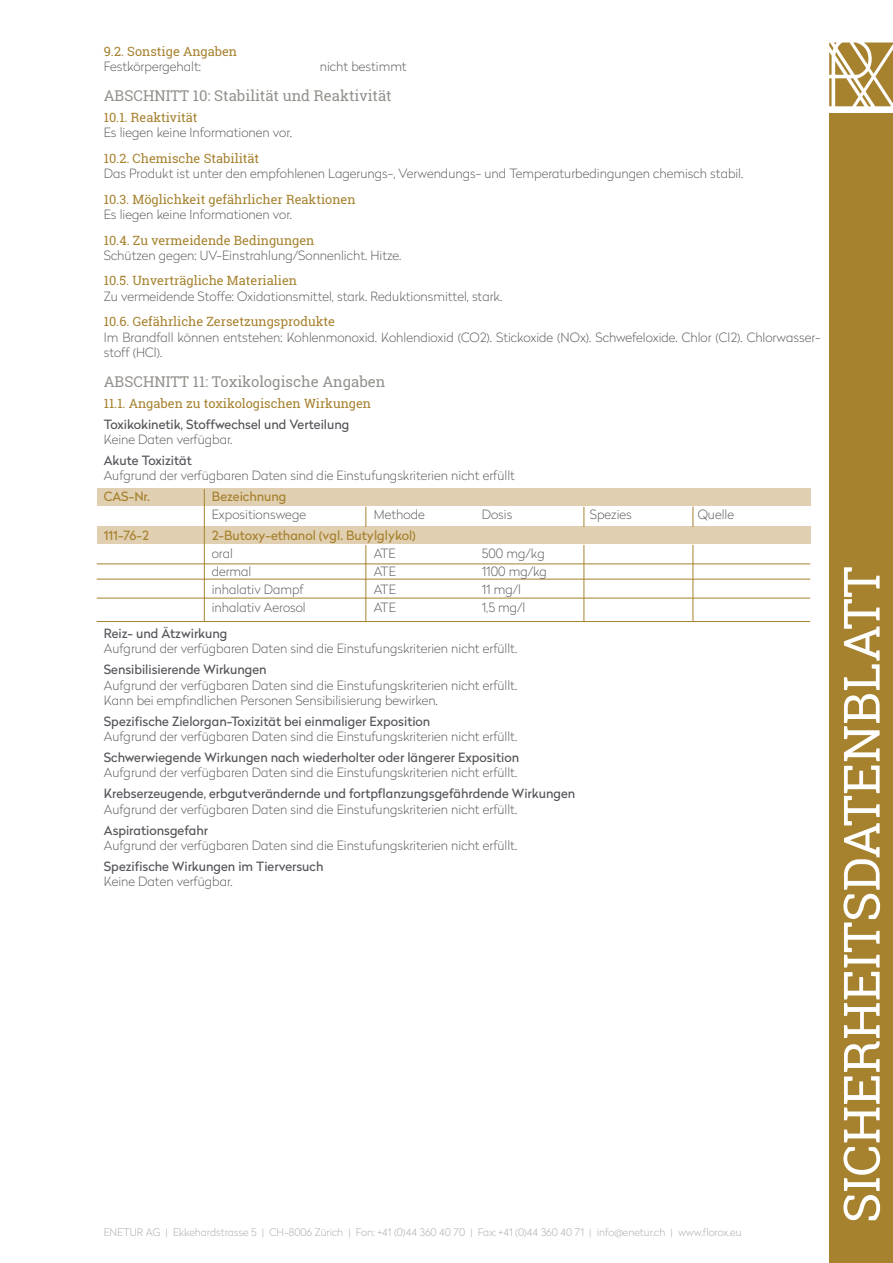
<style>
.page{position:relative;width:893px;height:1263px;background:#fff}
.page>*{position:absolute;margin:0;border:0;box-sizing:border-box;transform-origin:0 0}
.t1{font:50.1px "Roboto Slab";color:#fff}
.t2{font:14.85px "Roboto Slab";color:#94918c}
.t3{font:100 12.75px/15.3px "Radikal";color:#54555a}
.t4{font:12.75px "Radikal";color:#54555a}
.t5{font:12.75px "Roboto Slab";color:#a6812e}
.t6{font:12.75px "Radikal";color:#a6812e}
.t7{font:100 10.5px "Radikal";color:#a9a8aa}
</style>
<div class="page">
<div style="left:97px;top:488px;width:713px;height:18px;background:#e0cfb0"></div>
<div style="left:97px;top:526px;width:713px;height:17px;background:#e0cfb0"></div>
<hr style="left:97px;top:563px;width:713px;height:1px;background:#a6812e">
<hr style="left:97px;top:579px;width:713px;height:1px;background:#a6812e">
<hr style="left:97px;top:621px;width:713px;height:1px;background:#a6812e">
<hr style="left:97px;top:598px;width:713px;height:1px;background:#a6812e">
<hr style="left:204px;top:489px;width:1px;height:133px;background:#a6812e">
<svg style="left:365px;top:507px;width:1px;height:20px"></svg>
<hr style="left:365px;top:545px;width:1px;height:76px;background:#a6812e">
<svg style="left:584px;top:507px;width:1px;height:20px"></svg>
<hr style="left:584px;top:545px;width:1px;height:76px;background:#a6812e">
<svg style="left:693px;top:507px;width:1px;height:20px"></svg>
<hr style="left:693px;top:545px;width:1px;height:76px;background:#a6812e">
<svg style="left:829px;top:43px;width:64px;height:63px"></svg>
<div style="left:829px;top:114px;width:64px;height:1149px;background:#a6812e"></div>
<p class="t5" style="left:104px;top:43px;width:135px">9.2. Sonstige Angaben</p>
<p class="t3" style="left:104px;top:59px;width:99px">Festkörpergehalt:</p>
<p class="t3" style="left:320px;top:59px;width:88px">nicht bestimmt</p>
<p class="t2" style="left:104px;top:86px;width:289px">ABSCHNITT 10: Stabilität und Reaktivität</p>
<p class="t5" style="left:104px;top:109px;width:95px">10.1. Reaktivität</p>
<p class="t3" style="left:104px;top:125px;width:190px">Es liegen keine Informationen vor.</p>
<p class="t5" style="left:104px;top:150px;width:157px">10.2. Chemische Stabilität</p>
<p class="t3" style="left:104px;top:166px;width:641px">Das Produkt ist unter den empfohlenen Lagerungs-, Verwendungs- und Temperaturbedingungen chemisch stabil.</p>
<p class="t5" style="left:104px;top:190px;width:253px">10.3. Möglichkeit gefährlicher Reaktionen</p>
<p class="t3" style="left:104px;top:206px;width:190px">Es liegen keine Informationen vor.</p>
<p class="t5" style="left:104px;top:231px;width:212px">10.4. Zu vermeidende Bedingungen</p>
<p class="t3" style="left:104px;top:247px;width:299px">Schützen gegen: UV-Einstrahlung/Sonnenlicht. Hitze.</p>
<p class="t5" style="left:104px;top:272px;width:195px">10.5. Unverträgliche Materialien</p>
<p class="t3" style="left:104px;top:288px;width:400px">Zu vermeidende Stoffe: Oxidationsmittel, stark. Reduktionsmittel, stark.</p>
<p class="t5" style="left:104px;top:313px;width:233px">10.6. Gefährliche Zersetzungsprodukte</p>
<p class="t3" style="left:104px;top:329px;width:718px">Im Brandfall können entstehen: Kohlenmonoxid. Kohlendioxid (CO2). Stickoxide (NOx). Schwefeloxide. Chlor (Cl2). Chlorwasser&shy;stoff (HCl).</p>
<p class="t2" style="left:104px;top:371px;width:283px">ABSCHNITT 11: Toxikologische Angaben</p>
<p class="t5" style="left:104px;top:394px;width:269px">11.1. Angaben zu toxikologischen Wirkungen</p>
<p class="t4" style="left:104px;top:415px;width:247px">Toxikokinetik, Stoffwechsel und Verteilung</p>
<p class="t3" style="left:104px;top:431px;width:130px">Keine Daten verfügbar.</p>
<p class="t4" style="left:104px;top:451px;width:90px">Akute Toxizität</p>
<p class="t3" style="left:104px;top:468px;width:413px">Aufgrund der verfügbaren Daten sind die Einstufungskriterien nicht erfüllt</p>
<p class="t6" style="left:104px;top:488px;width:48px">CAS-Nr.</p>
<p class="t6" style="left:212px;top:488px;width:76px">Bezeichnung</p>
<p class="t3" style="left:212px;top:507px;width:96px">Expositionswege</p>
<p class="t3" style="left:374px;top:507px;width:52px">Methode</p>
<p class="t3" style="left:482px;top:507px;width:32px">Dosis</p>
<p class="t3" style="left:590px;top:507px;width:44px">Spezies</p>
<p class="t3" style="left:698px;top:507px;width:38px">Quelle</p>
<p class="t6" style="left:104px;top:527px;width:47px">111-76-2</p>
<p class="t6" style="left:212px;top:527px;width:206px">2-Butoxy-ethanol (vgl. Butylglykol)</p>
<p class="t3" style="left:212px;top:546px;width:23px">oral</p>
<p class="t3" style="left:374px;top:546px;width:24px">ATE</p>
<p class="t3" style="left:482px;top:546px;width:64px">500 mg/kg</p>
<p class="t3" style="left:212px;top:564px;width:41px">dermal</p>
<p class="t3" style="left:374px;top:564px;width:24px">ATE</p>
<p class="t3" style="left:482px;top:564px;width:67px">1100 mg/kg</p>
<p class="t3" style="left:212px;top:582px;width:93px">inhalativ Dampf</p>
<p class="t3" style="left:374px;top:582px;width:24px">ATE</p>
<p class="t3" style="left:482px;top:582px;width:41px">11 mg/l</p>
<p class="t3" style="left:212px;top:600px;width:95px">inhalativ Aerosol</p>
<p class="t3" style="left:374px;top:600px;width:24px">ATE</p>
<p class="t3" style="left:482px;top:600px;width:45px">1,5 mg/l</p>
<p class="t4" style="left:104px;top:624px;width:125px">Reiz- und Ätzwirkung</p>
<p class="t3" style="left:104px;top:641px;width:415px">Aufgrund der verfügbaren Daten sind die Einstufungskriterien nicht erfüllt.</p>
<p class="t4" style="left:104px;top:660px;width:164px">Sensibilisierende Wirkungen</p>
<p class="t3" style="left:104px;top:677px;width:415px">Aufgrund der verfügbaren Daten sind die Einstufungskriterien nicht erfüllt.<br>Kann bei empfindlichen Personen Sensibilisierung bewirken.</p>
<p class="t4" style="left:104px;top:712px;width:328px">Spezifische Zielorgan-Toxizität bei einmaliger Exposition</p>
<p class="t3" style="left:104px;top:728px;width:415px">Aufgrund der verfügbaren Daten sind die Einstufungskriterien nicht erfüllt.</p>
<p class="t4" style="left:104px;top:748px;width:417px">Schwerwiegende Wirkungen nach wiederholter oder längerer Exposition</p>
<p class="t3" style="left:104px;top:765px;width:415px">Aufgrund der verfügbaren Daten sind die Einstufungskriterien nicht erfüllt.</p>
<p class="t4" style="left:104px;top:785px;width:473px">Krebserzeugende, erbgutverändernde und fortpflanzungsgefährdende Wirkungen</p>
<p class="t3" style="left:104px;top:801px;width:415px">Aufgrund der verfügbaren Daten sind die Einstufungskriterien nicht erfüllt.</p>
<p class="t4" style="left:104px;top:821px;width:106px">Aspirationsgefahr</p>
<p class="t3" style="left:104px;top:837px;width:415px">Aufgrund der verfügbaren Daten sind die Einstufungskriterien nicht erfüllt.</p>
<p class="t4" style="left:104px;top:857px;width:221px">Spezifische Wirkungen im Tierversuch</p>
<p class="t3" style="left:104px;top:874px;width:130px">Keine Daten verfügbar.</p>
<p class="t7" style="left:104px;top:1225px;width:639px">ENETUR AG | Ekkehardstrasse 5 | CH-8006 Zürich | Fon: +41 (0)44 360 40 70 | Fax: +41 (0)44 360 40 71 | info@enetur.ch | www.florox.eu</p>
<h1 class="t1" style="left:827px;top:1223px;width:658px;rotate:-90deg">SICHERHEITSDATENBLATT</h1>
</div>
